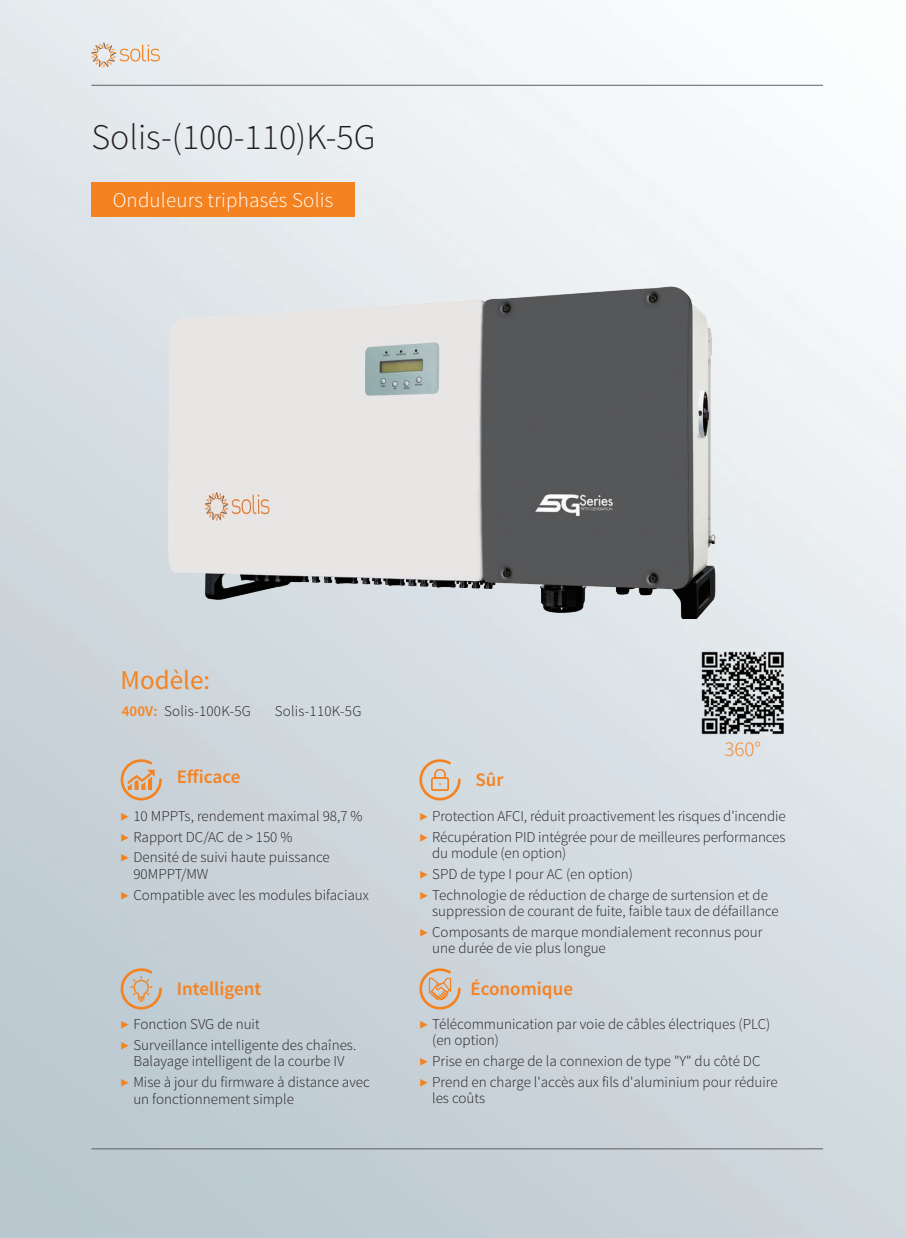
<style>
.page{position:relative;width:906px;height:1238px;background:#fff}
.page>*{position:absolute;margin:0;border:0;box-sizing:border-box;transform-origin:0 0}
.t1{font:300 36px "Source Sans Pro";color:#231f20}
.t2{font:27px "Source Sans Pro";color:#f58220}
.t3{font:300 21px "Source Sans Pro";letter-spacing:.01em;color:#fff}
.t4{font:300 21px "Source Sans Pro";color:#f58220}
.t5{font:600 19.05px "Source Sans Pro";color:#f58220}
.t6{font:300 15px/20.7px "Source Sans Pro";color:#231f20}
.s1{font-weight:600;color:#f58220}
.s2{color:#f58220}
</style>
<div class="page">
<img style="left:0;top:0;width:906px;height:1237px">
<hr style="left:91px;top:85px;width:732px;height:1px;background:#5f5f62">
<hr style="left:91px;top:1148px;width:732px;height:1px;background:#5f5f62">
<svg style="left:91px;top:43px;width:69px;height:24px;background:#e5d6c9"></svg>
<div style="left:91px;top:183px;width:264px;height:34px;background:#f58220"></div>
<svg style="left:120px;top:967px;width:42px;height:42px;background:#cabcac"></svg>
<svg style="left:418px;top:967px;width:42px;height:42px;background:#d4bda8"></svg>
<svg style="left:120px;top:758px;width:42px;height:42px;background:#d4bba4"></svg>
<svg style="left:418px;top:758px;width:42px;height:42px;background:#d9c6b3"></svg>
<img style="left:700px;top:650px;width:85px;height:85px">
<img style="left:0;top:287px;width:906px;height:332px">
<h1 class="t1" style="left:91px;top:115px;width:286px">Solis-(100-110)K-5G</h1>
<h3 class="t3" style="left:113px;top:187px;width:222px">Onduleurs triphasés Solis</h3>
<h2 class="t2" style="left:121px;top:663px;width:91px">Modèle:</h2>
<p class="t6" style="left:122px;top:700px;width:131px"><span class="s1">400V:</span> Solis-100K-5G</p>
<p class="t6" style="left:275px;top:700px;width:88px">Solis-110K-5G</p>
<h3 class="t4" style="left:724px;top:736px;width:38px">360°</h3>
<p class="t5" style="left:177px;top:764px;width:65px">Efficace</p>
<p class="t5" style="left:475px;top:767px;width:30px">Sûr</p>
<p class="t6" style="left:121px;top:805px;width:243px"><span class="s2">▶</span> 10 MPPTs, rendement maximal 98,7 % <span class="s2">▶</span> Rapport DC/AC de &gt; 150 %<br><span class="s2">▶</span> Densité de suivi haute puissance</p>
<p class="t6" style="left:121px;top:863px;width:250px;text-indent:13px">90MPPT/MW<br><span class="s2">▶</span> Compatible avec les modules bifaciaux</p>
<p class="t6" style="left:419px;top:805px;width:368px"><span class="s2">▶</span> Protection AFCI, réduit proactivement les risques d'incendie <span class="s2">▶</span> Récupération PID intégrée pour de meilleures performances</p>
<p class="t6" style="left:419px;top:842px;width:350px;text-indent:13px">du module (en option)<br><span class="s2">▶</span> SPD de type I pour AC (en option)<br><span class="s2">▶</span> Technologie de réduction de charge de surtension et de</p>
<p class="t6" style="left:419px;top:900px;width:361px;text-indent:13px">suppression de courant de fuite, faible taux de défaillance <span class="s2">▶</span> Composants de marque mondialement reconnus pour</p>
<p class="t6" style="left:432px;top:938px;width:175px">une durée de vie plus longue</p>
<p class="t5" style="left:177px;top:976px;width:86px">Intelligent</p>
<p class="t5" style="left:470px;top:976px;width:104px">Économique</p>
<p class="t6" style="left:121px;top:1013px;width:237px"><span class="s2">▶</span> Fonction SVG de nuit<br><span class="s2">▶</span> Surveillance intelligente des chaînes.</p>
<p class="t6" style="left:121px;top:1050px;width:251px;text-indent:13px">Balayage intelligent de la courbe IV<br><span class="s2">▶</span> Mise à jour du firmware à distance avec</p>
<p class="t6" style="left:133px;top:1088px;width:162px">un fonctionnement simple</p>
<p class="t6" style="left:432px;top:1015px;width:340px;line-height:16.5px;text-indent:-13px"><span class="s2">▶</span> Télécommunication par voie de câbles électriques (PLC) (en option)</p>
<p class="t6" style="left:419px;top:1050px;width:360px"><span class="s2">▶</span> Prise en charge de la connexion de type "Y" du côté DC<br><span class="s2">▶</span> Prend en charge l'accès aux fils d'aluminium pour réduire</p>
<p class="t6" style="left:432px;top:1088px;width:55px">les coûts</p>
</div>
